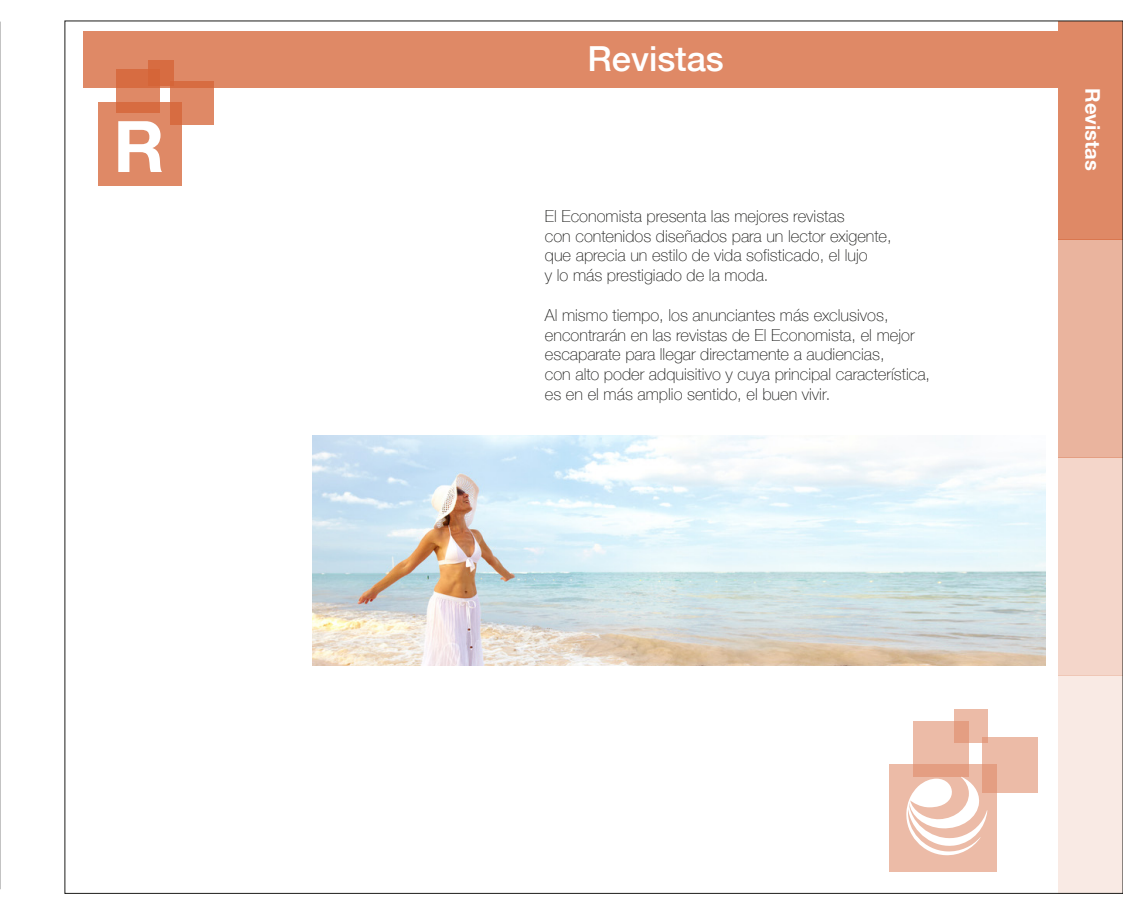
<style>
.page{position:relative;width:1123px;height:915px;background:#fff}
.page>*{position:absolute;margin:0;border:0;box-sizing:border-box;transform-origin:0 0}
.t1{font:700 71.1px "Helvetica Neue";color:#fff}
.t2{font:500 34.5px "Helvetica Neue";color:#fff}
.t3{font:700 20.25px "Helvetica Neue";color:#fff}
.t4{font:100 16.5px/19.8px "Helvetica Neue";color:#1d1d1b}
</style>
<div class="page">
<div style="left:83px;top:31px;width:975px;height:56px;background:#df8966"></div>
<div style="left:148px;top:60px;width:26px;height:26px;background:#d76c41"></div>
<svg style="left:170px;top:81px;width:43px;height:43px;fill:#df8966"></svg>
<svg style="left:116px;top:69px;width:44px;height:34px"></svg>
<svg style="left:98px;top:103px;width:83px;height:83px;fill:#df8966"></svg>
<div style="left:1058px;top:21px;width:65px;height:218px;background:#df8966"></div>
<div style="left:1058px;top:239px;width:65px;height:218px;background:#eab49e"></div>
<div style="left:1058px;top:457px;width:65px;height:218px;background:#f4d6ca"></div>
<div style="left:1058px;top:675px;width:65px;height:218px;background:#f9eae4"></div>
<div style="left:954px;top:709px;width:33px;height:33px;background:#ecbba7"></div>
<div style="left:982px;top:736px;width:55px;height:56px;background:#ecbba7"></div>
<svg style="left:913px;top:721px;width:55px;height:43px;fill:#ecbba7"></svg>
<svg style="left:889px;top:764px;width:107px;height:107px;fill:#ecbba7"></svg>
<svg style="left:905px;top:776px;width:82px;height:79px"></svg>
<img style="left:312px;top:435px;width:733px;height:230px">
<hr style="left:0;top:22px;width:1px;height:866px;background:#878787">
<h1 class="t1" style="left:113px;top:91px;width:53px">R</h1>
<h2 class="t2" style="left:587px;top:30px;width:138px">Revistas</h2>
<p class="t4" style="left:545px;top:205px;width:348px">El Economista presenta las mejores revistas<br>con contenidos diseñados para un lector exigente, que aprecia un estilo de vida sofisticado, el lujo<br>y lo más prestigiado de la moda.</p>
<p class="t4" style="left:545px;top:304px;width:387px">Al mismo tiempo, los anunciantes más exclusivos, encontrarán en las revistas de El Economista, el mejor escaparate para llegar directamente a audiencias,<br>con alto poder adquisitivo y cuya principal característica, es en el más amplio sentido, el buen vivir.</p>
<p class="t3" style="left:1108px;top:88px;width:84px;rotate:90deg">Revistas</p>
</div>
